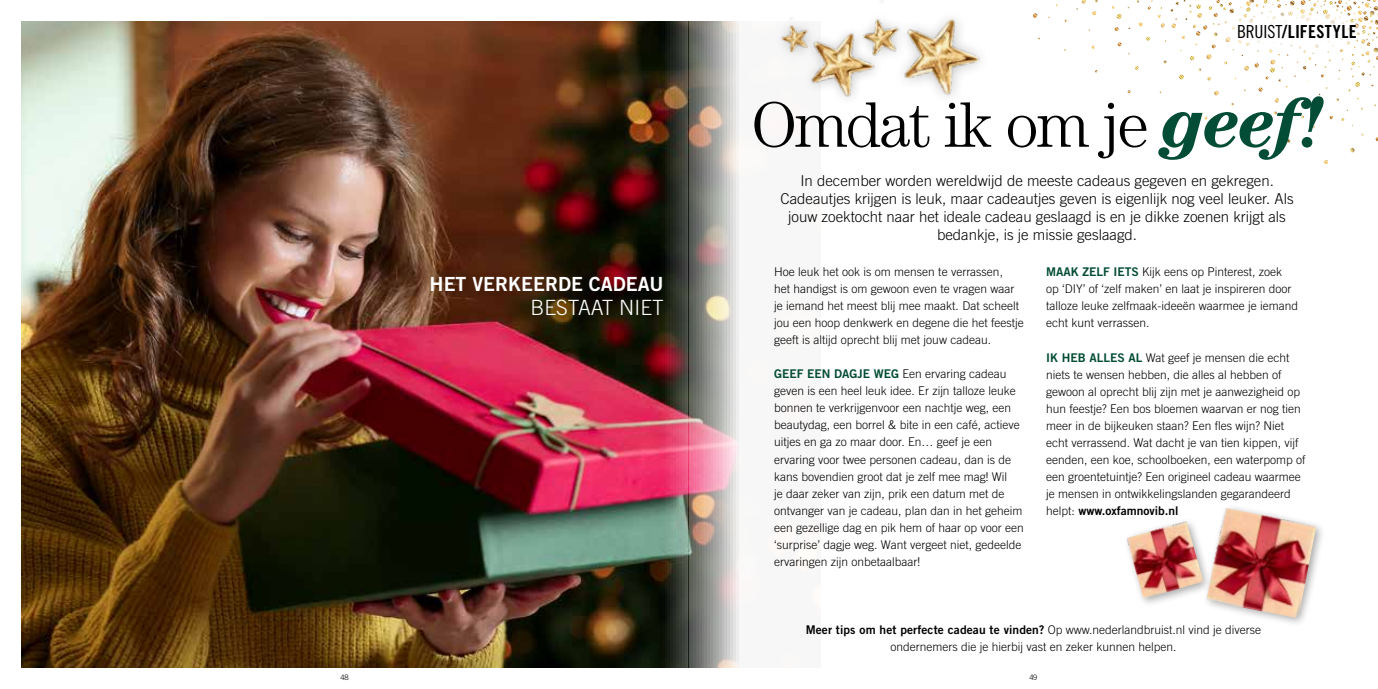
<style>
.page{position:relative;width:1378px;height:689px;background:#fff}
.page>*{position:absolute;margin:0;border:0;box-sizing:border-box;transform-origin:0 0}
.t1{font:300 64.5px "Century Std";letter-spacing:-.03em;color:#000}
.t2{font:300 21px "Trade Gothic LT Std";color:#fff}
.t3{font:19.5px "Trade Gothic LT Std Bd 2";color:#fff}
.t4{font:18px "Trade Gothic LT Std Bd Cn 20";letter-spacing:.02em;color:#000}
.t5{font:300 15px/18px "Trade Gothic LT Std";color:#000;text-align:center}
.t6{font:300 12px/17px "Trade Gothic LT Std";color:#000}
.t7{font:12px "Trade Gothic LT Std Bd 2";color:#000}
.t8{font:300 7.5px "Trade Gothic LT Std";color:#000}
.s1{font-family:"Trade Gothic LT Std Cn 18"}
.s2{font-weight:700;font-style:italic;font-size:72px;color:#034c35}
.s3{font-family:"Trade Gothic LT Std Bd 2";font-weight:400;color:#034c35}
.s4{font-family:"Trade Gothic LT Std";font-weight:300}
.s5{font-family:"Trade Gothic LT Std Bd 2";font-weight:400}
</style>
<div class="page">
<img style="left:21px;top:21px;width:718px;height:647px">
<img style="left:810px;top:35px;width:38px;height:62px">
<div style="left:772px;top:16px;width:47px;height:47px;background:#000;opacity:.25"></div>
<img style="left:776px;top:18px;width:39px;height:42px">
<img style="left:848px;top:32px;width:21px;height:65px">
<div style="left:869px;top:0;width:123px;height:107px;background:#000;opacity:.25"></div>
<img style="left:878px;top:0;width:114px;height:107px">
<svg style="left:1286px;top:139px;width:4px;height:4px"></svg>
<svg style="left:1114px;top:27px;width:4px;height:4px"></svg>
<svg style="left:1117px;top:42px;width:4px;height:4px"></svg>
<svg style="left:1350px;top:148px;width:5px;height:5px"></svg>
<svg style="left:1324px;top:160px;width:4px;height:4px"></svg>
<svg style="left:1111px;top:6px;width:10px;height:13px"></svg>
<svg style="left:1092px;top:11px;width:4px;height:5px"></svg>
<svg style="left:1076px;top:0;width:10px;height:10px"></svg>
<svg style="left:1033px;top:13px;width:4px;height:5px"></svg>
<svg style="left:1127px;top:0;width:251px;height:128px"></svg>
<div style="left:1202px;top:503px;width:123px;height:124px;background:#000;opacity:.35"></div>
<img style="left:1206px;top:507px;width:110px;height:111px">
<div style="left:1123px;top:518px;width:89px;height:90px;background:#000;opacity:.35"></div>
<img style="left:1126px;top:521px;width:77px;height:78px">
<div style="left:1216px;top:10px;width:151px;height:45px;background:#fff;border-radius:50%"></div>
<div style="left:1223px;top:10px;width:147px;height:43px;background:#fff"></div>
<h3 class="t4" style="left:1237px;top:21px;width:121px"><span class="s1">BRUIST</span>/LIFESTYLE</h3>
<h3 class="t3" style="left:430px;top:271px;width:236px">HET VERKEERDE CADEAU</h3>
<h2 class="t2" style="left:530px;top:295px;width:135px">BESTAAT NIET</h2>
<h1 class="t1" style="left:751px;top:88px;width:576px">Omdat ik om je <span class="s2">geef!</span></h1>
<p class="t5" style="left:780px;top:172px;width:515px">In december worden wereldwijd de meeste cadeaus gegeven en gekregen.<br>Cadeautjes krijgen is leuk, maar cadeautjes geven is eigenlijk nog veel leuker. Als jouw zoektocht naar het ideale cadeau geslaagd is en je dikke zoenen krijgt als bedankje, is je missie geslaagd.</p>
<p class="t6" style="left:1046px;top:263px;width:253px"><span class="s3">MAAK ZELF IETS</span> Kijk eens op Pinterest, zoek<br>op ‘DIY’ of ‘zelf maken’ en laat je inspireren door talloze leuke zelfmaak-ideeën waarmee je iemand echt kunt verrassen.</p>
<p class="t6" style="left:1046px;top:349px;width:261px"><span class="s3">IK HEB ALLES AL</span> Wat geef je mensen die echt niets te wensen hebben, die alles al hebben of gewoon al oprecht blij zijn met je aanwezigheid op hun feestje? Een bos bloemen waarvan er nog tien meer in de bijkeuken staan? Een fles wijn? Niet echt verrassend. Wat dacht je van tien kippen, vijf eenden, een koe, schoolboeken, een waterpomp of een groentetuintje? Een origineel cadeau waarmee je mensen in ontwikkelingslanden gegarandeerd</p>
<p class="t7" style="left:1046px;top:503px;width:134px"><span class="s4">helpt:</span> www.oxfamnovib.nl</p>
<p class="t6" style="left:774px;top:263px;width:251px">Hoe leuk het ook is om mensen te verrassen,<br>het handigst is om gewoon even te vragen waar je iemand het meest blij mee maakt. Dat scheelt jou een hoop denkwerk en degene die het feestje geeft is altijd oprecht blij met jouw cadeau.</p>
<p class="t6" style="left:774px;top:365px;width:251px"><span class="s3">GEEF EEN DAGJE WEG</span> Een ervaring cadeau geven is een heel leuk idee. Er zijn talloze leuke bonnen te verkrijgenvoor een nachtje weg, een beautydag, een borrel &amp; bite in een café, actieve uitjes en ga zo maar door. En… geef je een ervaring voor twee personen cadeau, dan is de kans bovendien groot dat je zelf mee mag! Wil<br>je daar zeker van zijn, prik een datum met de ontvanger van je cadeau, plan dan in het geheim een gezellige dag en pik hem of haar op voor een ‘surprise’ dagje weg. Want vergeet niet, gedeelde ervaringen zijn onbetaalbaar!</p>
<p class="t6" style="left:805px;top:621px;width:457px;text-align:center"><span class="s5">Meer tips om het perfecte cadeau te vinden?</span> Op www.nederlandbruist.nl vind je diverse ondernemers die je hierbij vast en zeker kunnen helpen.</p>
<p class="t8" style="left:340px;top:672px;width:10px">48</p>
<p class="t8" style="left:1029px;top:672px;width:9px">49</p>
</div>
